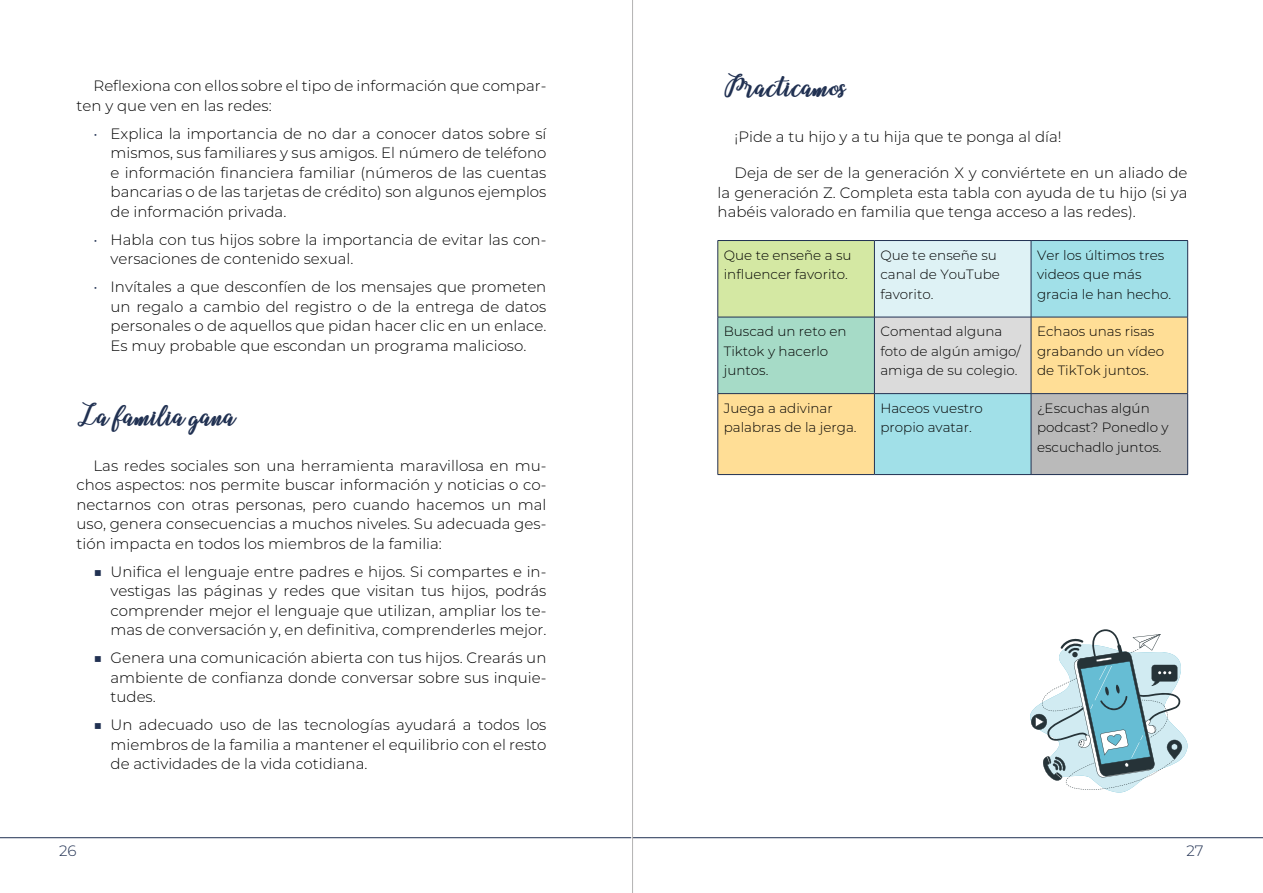
<style>
.page{position:relative;width:1263px;height:893px;background:#fff}
.page>*{position:absolute;margin:0;border:0;box-sizing:border-box;transform-origin:0 0}
.t1{font:27px "Belindascript script";letter-spacing:.015em;color:#213152}
.t2{font:300 15px/19.5px "Montserrat";color:#000;text-align:justify}
.t3{font:300 15px "Montserrat";color:#213152}
.t4{font:300 13.5px/19.5px "Montserrat";color:#000}
.s1{color:#213152}
</style>
<div class="page">
<hr style="left:0;top:837px;width:631px;height:1px;background:#213152">
<hr style="left:632px;top:837px;width:631px;height:1px;background:#213152">
<hr style="left:632px;top:0;width:1px;height:893px;background:#b3b2b2">
<svg style="left:1030px;top:629px;width:158px;height:164px"></svg>
<div style="left:718px;top:241px;width:156px;height:76px;background:#d4e8a3"></div>
<svg style="left:875px;top:241px;width:312px;height:76px;background:#bee7ed"></svg>
<svg style="left:718px;top:318px;width:469px;height:156px;background:#d2dcbd"></svg>
<div style="left:1031px;top:394px;width:157px;height:81px;background:#bababa"></div>
<hr style="left:718px;top:240px;width:156px;height:1px;background:#213152">
<hr style="left:717px;top:241px;width:1px;height:76px;background:#213152">
<hr style="left:874px;top:240px;width:157px;height:1px;background:#213152">
<hr style="left:874px;top:241px;width:1px;height:76px;background:#213152">
<hr style="left:1031px;top:240px;width:157px;height:1px;background:#213152">
<hr style="left:1031px;top:241px;width:1px;height:76px;background:#213152">
<hr style="left:1187px;top:241px;width:1px;height:76px;background:#213152">
<hr style="left:718px;top:317px;width:156px;height:1px;background:#213152">
<hr style="left:717px;top:317px;width:1px;height:76px;background:#213152">
<hr style="left:874px;top:317px;width:157px;height:1px;background:#213152">
<hr style="left:874px;top:317px;width:1px;height:76px;background:#213152">
<hr style="left:1031px;top:317px;width:157px;height:1px;background:#213152">
<hr style="left:1031px;top:317px;width:1px;height:76px;background:#213152">
<hr style="left:1187px;top:317px;width:1px;height:76px;background:#213152">
<hr style="left:718px;top:393px;width:156px;height:1px;background:#213152">
<hr style="left:717px;top:394px;width:1px;height:80px;background:#213152">
<hr style="left:874px;top:393px;width:157px;height:1px;background:#213152">
<hr style="left:874px;top:394px;width:1px;height:80px;background:#213152">
<hr style="left:1031px;top:393px;width:157px;height:1px;background:#213152">
<hr style="left:1031px;top:394px;width:1px;height:80px;background:#213152">
<hr style="left:1187px;top:394px;width:1px;height:80px;background:#213152">
<hr style="left:718px;top:474px;width:156px;height:1px;background:#213152">
<hr style="left:874px;top:474px;width:157px;height:1px;background:#213152">
<hr style="left:1031px;top:474px;width:157px;height:1px;background:#213152">
<p class="t2" style="left:77px;top:76px;width:471px;text-indent:17px">Reflexiona con ellos sobre el tipo de información que compar&shy;ten y que ven en las redes:</p>
<p class="t2" style="left:111px;top:123px;width:437px;text-indent:-17px"><span class="s1">•</span> Explica la importancia de no dar a conocer datos sobre sí mismos, sus familiares y sus amigos. El número de teléfono e información financiera familiar (números de las cuentas bancarias o de las tarjetas de crédito) son algunos ejemplos de información privada.</p>
<p class="t2" style="left:111px;top:229px;width:437px;text-indent:-17px"><span class="s1">•</span> Habla con tus hijos sobre la importancia de evitar las con&shy;versaciones de contenido sexual.</p>
<p class="t2" style="left:111px;top:277px;width:437px;text-indent:-17px"><span class="s1">•</span> Invítales a que desconfíen de los mensajes que prometen un regalo a cambio del registro o de la entrega de datos personales o de aquellos que pidan hacer clic en un enlace.<br>Es muy probable que escondan un programa malicioso.</p>
<h1 class="t1" style="left:77px;top:395px;width:161px">La familia gana</h1>
<p class="t2" style="left:77px;top:455px;width:471px;text-indent:17px">Las redes sociales son una herramienta maravillosa en mu&shy;chos aspectos: nos permite buscar información y noticias o co&shy;nectarnos con otras personas, pero cuando hacemos un mal uso, genera consecuencias a muchos niveles. Su adecuada ges&shy;tión impacta en todos los miembros de la familia:</p>
<p class="t2" style="left:111px;top:561px;width:437px;text-indent:-17px"><span class="s1">■</span> Unifica el lenguaje entre padres e hijos. Si compartes e in&shy;vestigas las páginas y redes que visitan tus hijos, podrás comprender mejor el lenguaje que utilizan, ampliar los te&shy;mas de conversación y, en definitiva, comprenderles mejor.</p>
<p class="t2" style="left:111px;top:647px;width:437px;text-indent:-17px"><span class="s1">■</span> Genera una comunicación abierta con tus hijos. Crearás un ambiente de confianza donde conversar sobre sus inquie&shy;tudes.</p>
<p class="t2" style="left:111px;top:714px;width:437px;text-indent:-17px"><span class="s1">■</span> Un adecuado uso de las tecnologías ayudará a todos los miembros de la familia a mantener el equilibrio con el resto de actividades de la vida cotidiana.</p>
<h1 class="t1" style="left:723px;top:67px;width:124px">Practicamos</h1>
<p class="t2" style="left:735px;top:126px;width:328px">¡Pide a tu hijo y a tu hija que te ponga al día!</p>
<p class="t2" style="left:718px;top:163px;width:471px;text-indent:17px">Deja de ser de la generación X y conviértete en un aliado de la generación Z. Completa esta tabla con ayuda de tu hijo (si ya habéis valorado en familia que tenga acceso a las redes).</p>
<p class="t4" style="left:724px;top:245px;width:129px">Que te enseñe a su influencer favorito.</p>
<p class="t4" style="left:880px;top:245px;width:121px">Que te enseñe su canal de YouTube favorito.</p>
<p class="t4" style="left:1037px;top:245px;width:136px">Ver los últimos tres videos que más gracia le han hecho.</p>
<p class="t4" style="left:724px;top:321px;width:124px">Buscad un reto en<br>Tiktok y hacerlo juntos.</p>
<p class="t4" style="left:880px;top:321px;width:142px">Comentad alguna foto de algún amigo/ amiga de su colegio.</p>
<p class="t4" style="left:1037px;top:321px;width:129px">Echaos unas risas grabando un vídeo de TikTok juntos.</p>
<p class="t4" style="left:724px;top:398px;width:134px">Juega a adivinar palabras de la jerga.</p>
<p class="t4" style="left:880px;top:398px;width:104px">Haceos vuestro propio avatar.</p>
<p class="t4" style="left:1037px;top:398px;width:133px">¿Escuchas algún podcast? Ponedlo y escuchadlo juntos.</p>
<p class="t3" style="left:59px;top:841px;width:19px">26</p>
<p class="t3" style="left:1186px;top:841px;width:19px">27</p>
</div>
